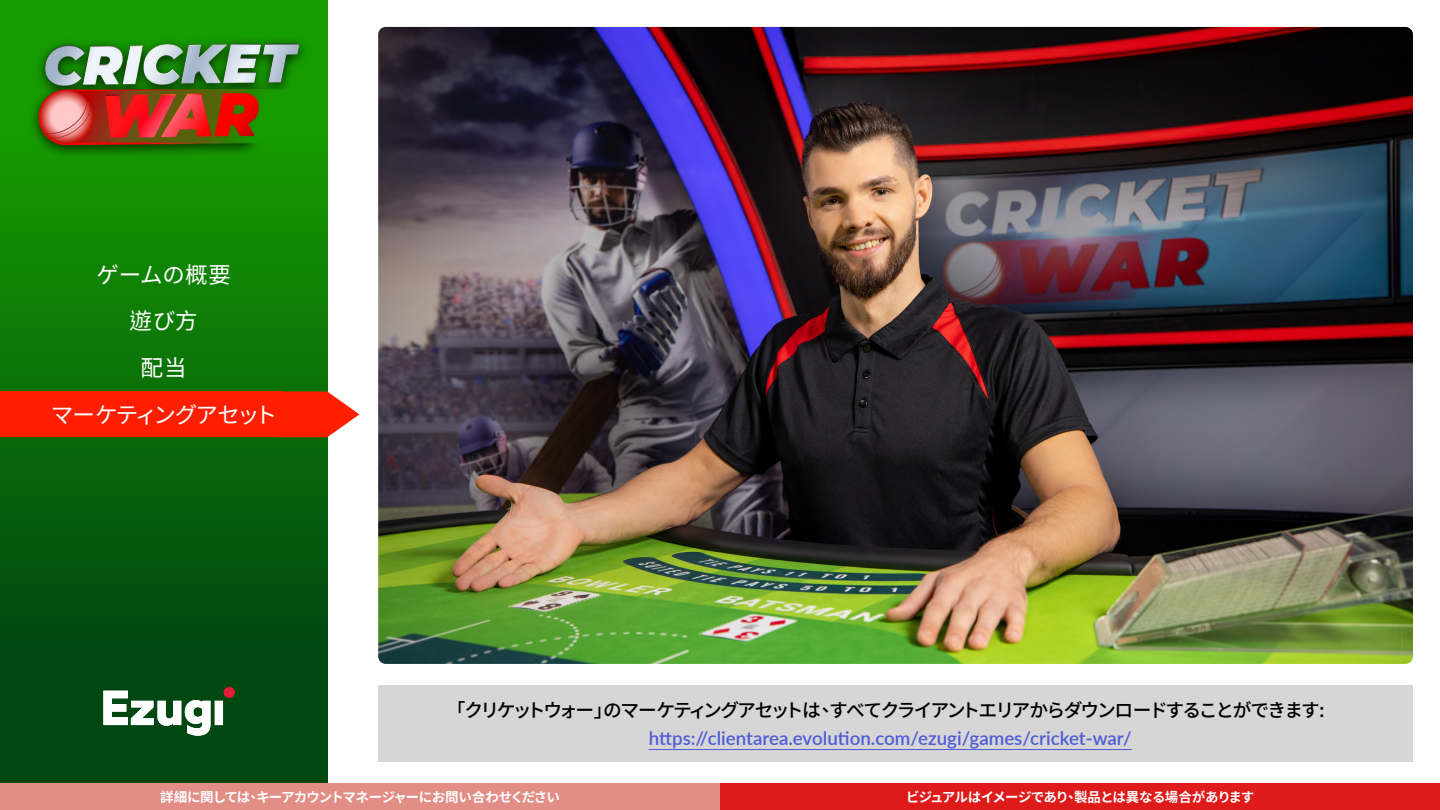
<style>
.page{position:relative;width:1440px;height:810px;background:#fff}
.page>*{position:absolute;margin:0;border:0;box-sizing:border-box;transform-origin:0 0}
.t1{font:22.5px/46.8px "Noto Sans CJ Ktc";letter-spacing:-.03em;color:#fff;text-align:center}
.t2{font:600 18.75px "Lato";color:#4f5cd6}
.t3{font:500 18.75px "Noto Sans CJ Ktc";letter-spacing:-.105em;color:#000}
.t4{font:700 13.5px "Noto Sans CJ Ktc";letter-spacing:-.06em;color:#fff}
</style>
<div class="page">
<div style="left:0;top:783px;width:720px;height:27px;background:#e28d85"></div>
<div style="left:720px;top:783px;width:720px;height:27px;background:#df1a1a"></div>
<div style="left:0;top:0;width:327px;height:783px;background:linear-gradient(to bottom,#19a700,#003b14)"></div>
<img style="left:27px;top:36px;width:283px;height:123px">
<div style="left:224px;top:687px;width:11px;height:11px;background:#e51c38;border-radius:50%"></div>
<svg style="left:103px;top:691px;width:120px;height:45px"></svg>
<img style="left:378px;top:27px;width:1035px;height:637px">
<div style="left:378px;top:685px;width:1035px;height:77px;background:#d6d6d6"></div>
<hr style="left:649px;top:749px;width:483px;height:1px;background:#4f5cd6">
<div style="left:0;top:392px;width:283px;height:45px;background:#ff1f00"></div>
<svg style="left:283px;top:392px;width:76px;height:45px"></svg>
<h1 class="t1" style="left:51px;top:252px;width:228px">ゲームの概要<br>遊び方<br>配当<br>マーケティングアセット</h1>
<h2 class="t3" style="left:447px;top:699px;width:880px">「クリケットウォー」のマーケティングアセットは、すべてクライアントエリアからダウンロードすることができます:</h2>
<h2 class="t2" style="left:649px;top:725px;width:484px">https://clientarea.evolution.com/ezugi/games/cricket-war/</h2>
<p class="t4" style="left:160px;top:789px;width:401px">詳細に関しては、キーアカウントマネージャーにお問い合わせください</p>
<p class="t4" style="left:906px;top:789px;width:350px">ビジュアルはイメージであり、製品とは異なる場合があります</p>
</div>
